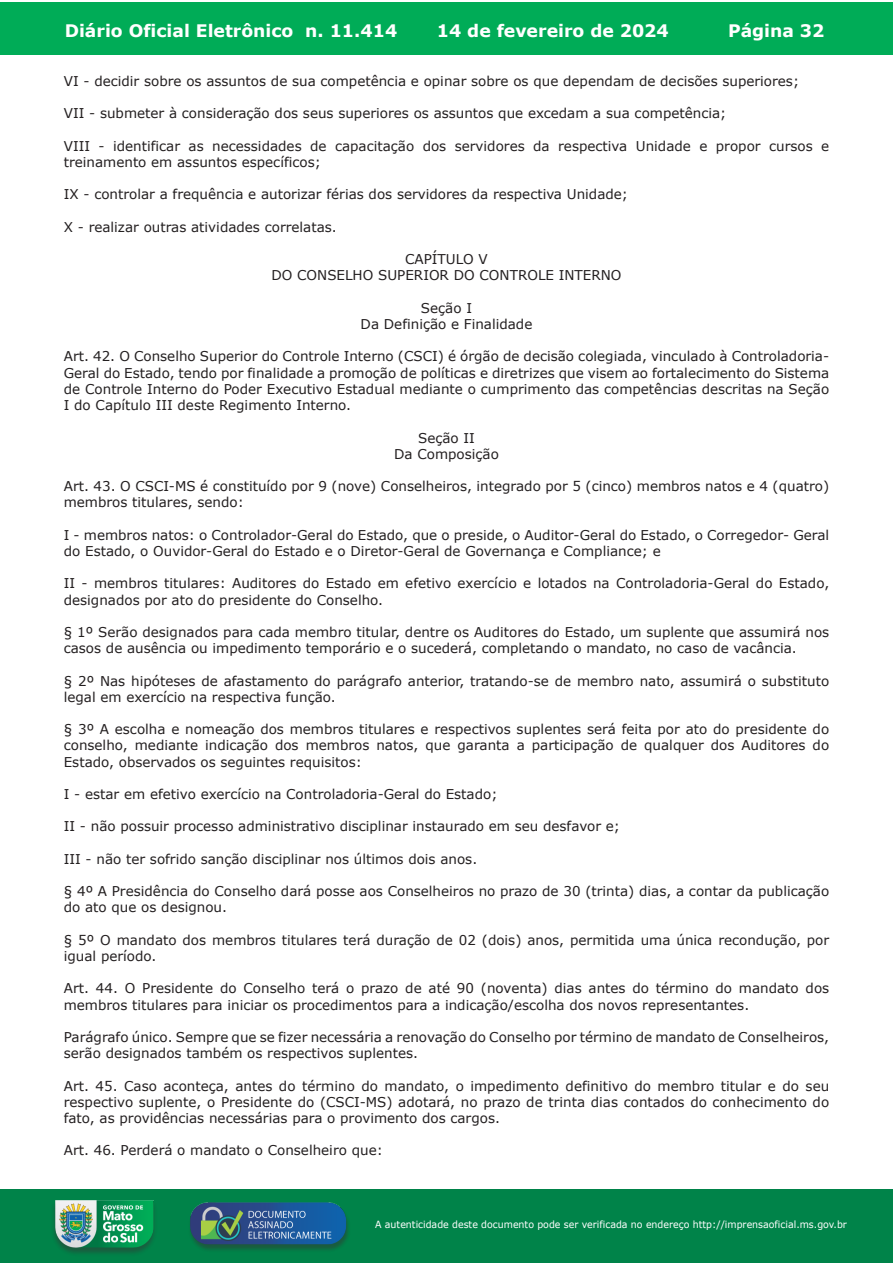
<style>
.page{position:relative;width:893px;height:1263px;background:#fff}
.page>*{position:absolute;margin:0;border:0;box-sizing:border-box;transform-origin:0 0}
.t1{font:700 17.25px "Verdana";color:#fff}
.t2{font:13.5px/16.2px "Verdana";color:#231f20}
.t3{font:9.9px "Verdana";color:#fff;scale:.95 1}
</style>
<div class="page">
<div style="left:0;top:2px;width:893px;height:53px;background:#00ac57"></div>
<div style="left:1px;top:1189px;width:892px;height:74px;background:#008349"></div>
<img style="left:49px;top:1198px;width:111px;height:61px">
<img style="left:185px;top:1201px;width:168px;height:54px">
<p class="t1" style="left:65px;top:18px;width:334px">Diário Oficial Eletrônico n. 11.414</p>
<p class="t1" style="left:437px;top:18px;width:233px">14 de fevereiro de 2024</p>
<p class="t1" style="left:728px;top:18px;width:98px">Página 32</p>
<p class="t2" style="left:64px;top:73px;width:737px">VI - decidir sobre os assuntos de sua competência e opinar sobre os que dependam de decisões superiores;</p>
<p class="t2" style="left:64px;top:105px;width:664px">VII - submeter à consideração dos seus superiores os assuntos que excedam a sua competência;</p>
<p class="t2" style="left:64px;top:138px;width:767px">VIII - identificar as necessidades de capacitação dos servidores da respectiva Unidade e propor cursos e treinamento em assuntos específicos;</p>
<p class="t2" style="left:64px;top:186px;width:566px">IX - controlar a frequência e autorizar férias dos servidores da respectiva Unidade;</p>
<p class="t2" style="left:64px;top:219px;width:274px">X - realizar outras atividades correlatas.</p>
<p class="t2" style="left:271px;top:251px;width:352px;text-align:center">CAPÍTULO V<br>DO CONSELHO SUPERIOR DO CONTROLE INTERNO</p>
<p class="t2" style="left:361px;top:300px;width:173px;text-align:center">Seção I<br>Da Definição e Finalidade</p>
<p class="t2" style="left:64px;top:348px;width:767px;text-align:justify">Art. 42. O Conselho Superior do Controle Interno (CSCI) é órgão de decisão colegiada, vinculado à Controladoria-Geral do Estado, tendo por finalidade a promoção de políticas e diretrizes que visem ao fortalecimento do Sistema de Controle Interno do Poder Executivo Estadual mediante o cumprimento das competências descritas na Seção I do Capítulo III deste Regimento Interno.</p>
<p class="t2" style="left:394px;top:429px;width:106px;text-align:center">Seção II<br>Da Composição</p>
<p class="t2" style="left:64px;top:478px;width:767px">Art. 43. O CSCI-MS é constituído por 9 (nove) Conselheiros, integrado por 5 (cinco) membros natos e 4 (quatro) membros titulares, sendo:</p>
<p class="t2" style="left:64px;top:527px;width:767px">I - membros natos: o Controlador-Geral do Estado, que o preside, o Auditor-Geral do Estado, o Corregedor- Geral do Estado, o Ouvidor-Geral do Estado e o Diretor-Geral de Governança e Compliance; e</p>
<p class="t2" style="left:64px;top:575px;width:767px">II - membros titulares: Auditores do Estado em efetivo exercício e lotados na Controladoria-Geral do Estado, designados por ato do presidente do Conselho.</p>
<p class="t2" style="left:64px;top:624px;width:767px">§ 1º Serão designados para cada membro titular, dentre os Auditores do Estado, um suplente que assumirá nos casos de ausência ou impedimento temporário e o sucederá, completando o mandato, no caso de vacância.</p>
<p class="t2" style="left:64px;top:672px;width:767px">§ 2º Nas hipóteses de afastamento do parágrafo anterior, tratando-se de membro nato, assumirá o substituto legal em exercício na respectiva função.</p>
<p class="t2" style="left:64px;top:721px;width:767px;text-align:justify">§ 3º A escolha e nomeação dos membros titulares e respectivos suplentes será feita por ato do presidente do conselho, mediante indicação dos membros natos, que garanta a participação de qualquer dos Auditores do Estado, observados os seguintes requisitos:</p>
<p class="t2" style="left:64px;top:786px;width:435px">I - estar em efetivo exercício na Controladoria-Geral do Estado;</p>
<p class="t2" style="left:64px;top:818px;width:558px">II - não possuir processo administrativo disciplinar instaurado em seu desfavor e;</p>
<p class="t2" style="left:64px;top:851px;width:415px">III - não ter sofrido sanção disciplinar nos últimos dois anos.</p>
<p class="t2" style="left:64px;top:883px;width:767px">§ 4º A Presidência do Conselho dará posse aos Conselheiros no prazo de 30 (trinta) dias, a contar da publicação do ato que os designou.</p>
<p class="t2" style="left:64px;top:932px;width:767px">§ 5º O mandato dos membros titulares terá duração de 02 (dois) anos, permitida uma única recondução, por igual período.</p>
<p class="t2" style="left:64px;top:980px;width:767px">Art. 44. O Presidente do Conselho terá o prazo de até 90 (noventa) dias antes do término do mandato dos membros titulares para iniciar os procedimentos para a indicação/escolha dos novos representantes.</p>
<p class="t2" style="left:64px;top:1029px;width:767px">Parágrafo único. Sempre que se fizer necessária a renovação do Conselho por término de mandato de Conselheiros, serão designados também os respectivos suplentes.</p>
<p class="t2" style="left:64px;top:1077px;width:767px;text-align:justify">Art. 45. Caso aconteça, antes do término do mandato, o impedimento definitivo do membro titular e do seu respectivo suplente, o Presidente do (CSCI-MS) adotará, no prazo de trinta dias contados do conhecimento do fato, as providências necessárias para o provimento dos cargos.</p>
<p class="t2" style="left:64px;top:1142px;width:321px">Art. 46. Perderá o mandato o Conselheiro que:</p>
<p class="t3" style="left:375px;top:1218px;width:498px">A autenticidade deste documento pode ser verificada no endereço http://imprensaoficial.ms.gov.br</p>
</div>
